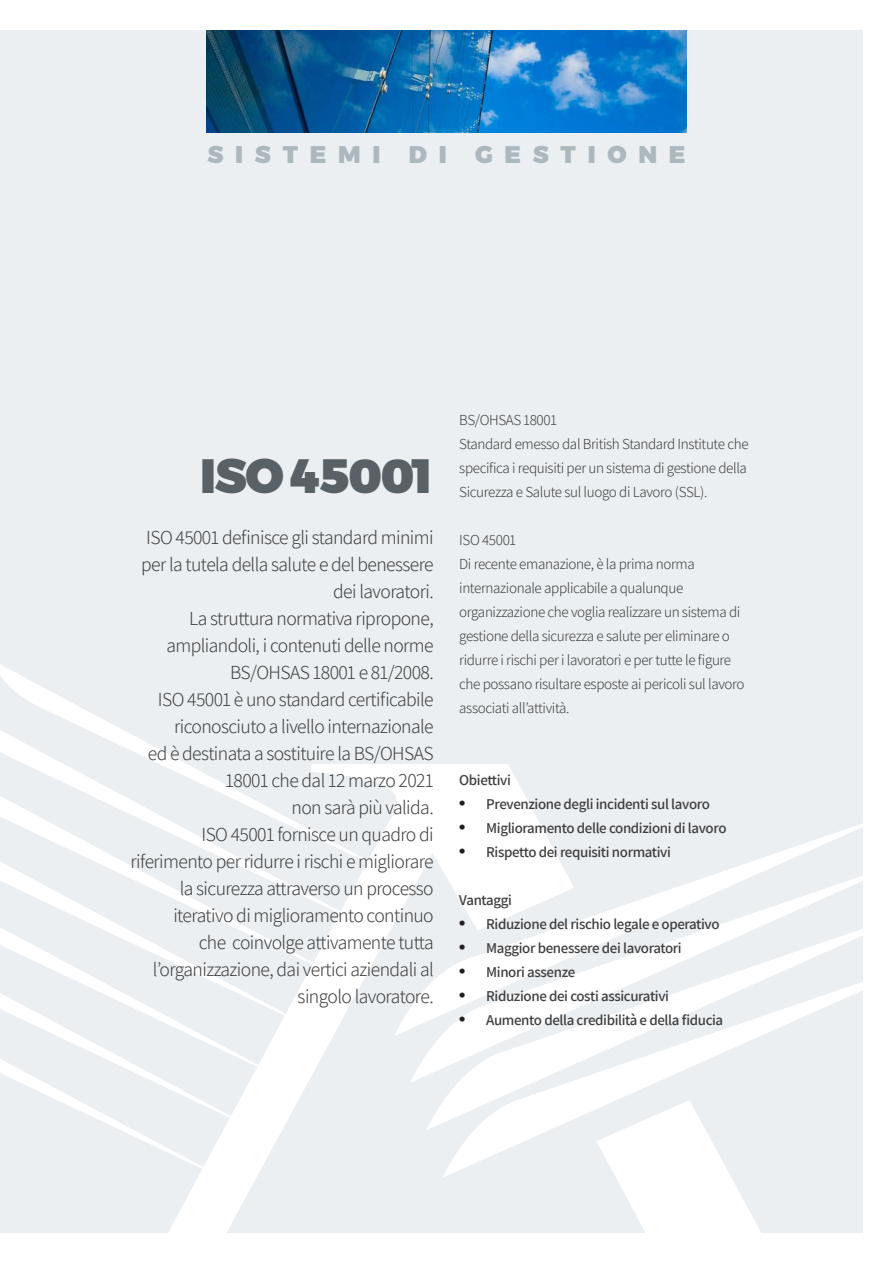
<style>
.page{position:relative;width:893px;height:1263px;background:#fff}
.page>*{position:absolute;margin:0;border:0;box-sizing:border-box;transform-origin:0 0}
.t1{font:900 48px "Montserrat";letter-spacing:-.025em;color:#5a6166}
.t2{font:900 24px "Montserrat";letter-spacing:.49em;color:#acb7be}
._000bodybig{font:300 19.5px/27px "Assistant";letter-spacing:-.03em;color:#3e3e3f;text-align:right}
._000bodybig-2{font:300 15px/24px "Assistant";letter-spacing:-.025em;color:#3e3e3f;text-align:justify}
.t3{font:600 15px "Assistant";letter-spacing:-.025em;color:#3e3e3f}
.s1{font-family:"Times";font-weight:400;font-size:18px;color:#231f20}
</style>
<div class="page">
<div style="left:0;top:31px;width:862px;height:1202px;background:#ebeff1"></div>
<img style="left:0;top:31px;width:1px;height:1202px">
<img style="left:207px;top:31px;width:479px;height:102px">
<svg style="left:763px;top:813px;width:100px;height:223px"></svg>
<svg style="left:1px;top:665px;width:762px;height:568px"></svg>
<p class="t2" style="left:208px;top:134px;width:479px">SISTEMI DI GESTIONE</p>
<p class="t1" style="left:200px;top:436px;width:235px">ISO 45001</p>
<p class="_000bodybig" style="left:141px;top:523px;width:294px">ISO 45001 definisce gli standard minimi per la tutela della salute e del benessere dei lavoratori.</p>
<p class="_000bodybig" style="left:166px;top:604px;width:269px">La struttura normativa ripropone, ampliandoli, i contenuti delle norme</p>
<p class="_000bodybig" style="left:230px;top:658px;width:205px">BS/OHSAS 18001 e 81/2008.</p>
<p class="_000bodybig" style="left:158px;top:685px;width:277px">ISO 45001 è uno standard certificabile riconosciuto a livello internazionale</p>
<p class="_000bodybig" style="left:148px;top:739px;width:287px">ed è destinata a sostituire la BS/OHSAS<br>18001 che dal 12 marzo 2021</p>
<p class="_000bodybig" style="left:292px;top:793px;width:144px">non sarà più valida.</p>
<p class="_000bodybig" style="left:131px;top:820px;width:305px">ISO 45001 fornisce un quadro di riferimento per ridurre i rischi e migliorare la sicurezza attraverso un processo iterativo di miglioramento continuo<br>che coinvolge attivamente tutta l’organizzazione, dai vertici aziendali al singolo lavoratore.</p>
<p class="_000bodybig-2" style="left:459px;top:407px;width:99px">BS/OHSAS 18001</p>
<p class="_000bodybig-2" style="left:459px;top:431px;width:291px">Standard emesso dal British Standard Institute che specifica i requisiti per un sistema di gestione della Sicurezza e Salute sul luogo di Lavoro (SSL).</p>
<p class="_000bodybig-2" style="left:459px;top:527px;width:58px">ISO 45001</p>
<p class="_000bodybig-2" style="left:459px;top:551px;width:287px;text-align:left">Di recente emanazione, è la prima norma internazionale applicabile a qualunque organizzazione che voglia realizzare un sistema di gestione della sicurezza e salute per eliminare o ridurre i rischi per i lavoratori e per tutte le figure che possano risultare esposte ai pericoli sul lavoro associati all’attività.</p>
<p class="t3" style="left:459px;top:769px;width:53px">Obiettivi</p>
<p class="t3" style="left:459px;top:793px;width:252px"><span class="s1">•</span> Prevenzione degli incidenti sul lavoro</p>
<p class="t3" style="left:459px;top:817px;width:269px"><span class="s1">•</span> Miglioramento delle condizioni di lavoro</p>
<p class="t3" style="left:459px;top:841px;width:213px"><span class="s1">•</span> Rispetto dei requisiti normativi</p>
<p class="t3" style="left:459px;top:889px;width:55px">Vantaggi</p>
<p class="t3" style="left:459px;top:913px;width:262px"><span class="s1">•</span> Riduzione del rischio legale e operativo</p>
<p class="t3" style="left:459px;top:937px;width:224px"><span class="s1">•</span> Maggior benessere dei lavoratori</p>
<p class="t3" style="left:459px;top:961px;width:117px"><span class="s1">•</span> Minori assenze</p>
<p class="t3" style="left:459px;top:985px;width:211px"><span class="s1">•</span> Riduzione dei costi assicurativi</p>
<p class="t3" style="left:459px;top:1009px;width:266px"><span class="s1">•</span> Aumento della credibilità e della fiducia</p>
</div>
